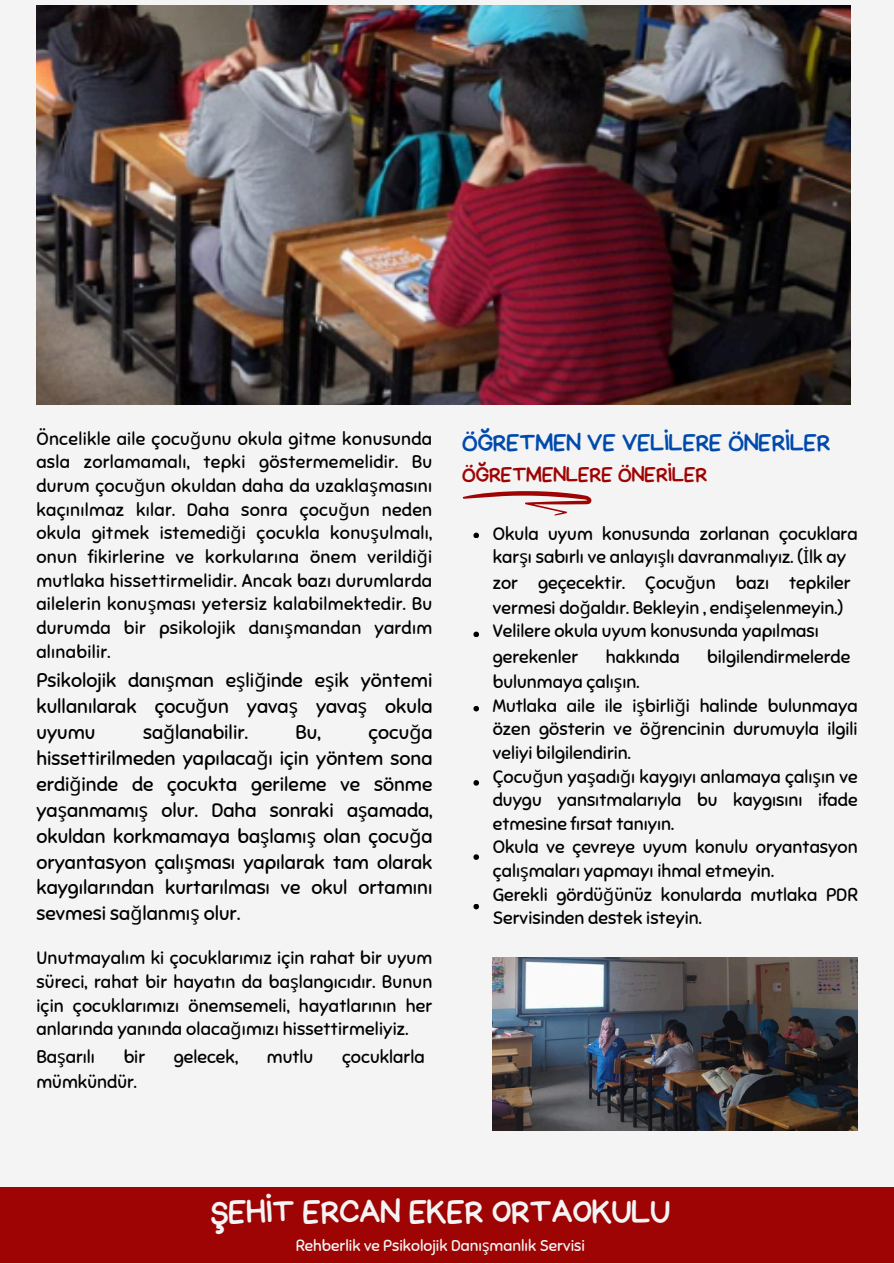
<style>
.page{position:relative;width:894px;height:1264px;background:#fff}
.page>*{position:absolute;margin:0;border:0;box-sizing:border-box;transform-origin:0 0}
.t1{font:33px "Handyman";color:#f4f4f4}
.t2{font:24px "Handyman";color:#004aad}
.t3{font:21px "Handyman";color:#9f0404}
.t4{font:19.5px/25.8px "Sniglet";color:#000;text-align:justify}
.t5{font:18px/23.7px "Sniglet";color:#000}
.t6{font:15.6px "Sniglet";color:#f4f4f4}
.s1{font-family:"Noto Sans"}
</style>
<div class="page">
<div style="left:0;top:0;width:892px;height:1262px;background:#f4f4f4"></div>
<div style="left:0;top:1187px;width:892px;height:75px;background:#9f0404"></div>
<svg style="left:462px;top:491px;width:129px;height:24px"></svg>
<img style="left:492px;top:957px;width:365px;height:173px">
<svg style="left:473px;top:532px;width:6px;height:6px"></svg>
<svg style="left:473px;top:631px;width:6px;height:6px"></svg>
<svg style="left:473px;top:706px;width:6px;height:5px"></svg>
<svg style="left:473px;top:780px;width:6px;height:5px"></svg>
<svg style="left:473px;top:854px;width:6px;height:5px"></svg>
<svg style="left:473px;top:904px;width:6px;height:5px"></svg>
<img style="left:36px;top:6px;width:814px;height:398px">
<h2 class="t5" style="left:36px;top:427px;width:397px;text-align:justify">Öncelikle aile çocu<span class="s1">ğ</span>unu okula gitme konusunda asla zorlamamalı, tepki göstermemelidir. Bu durum çocu<span class="s1">ğ</span>un okuldan daha da uzakla<span class="s1">ş</span>masını kaçınılmaz kılar. Daha sonra çocu<span class="s1">ğ</span>un neden okula gitmek istemedi<span class="s1">ğ</span>i çocukla konu<span class="s1">ş</span>ulmalı, onun fikirlerine ve korkularına önem verildi<span class="s1">ğ</span>i mutlaka hissettirmelidir. Ancak bazı durumlarda ailelerin konu<span class="s1">ş</span>ması yetersiz kalabilmektedir. Bu durumda bir psikolojik danı<span class="s1">ş</span>mandan yardım alınabilir.</h2>
<h2 class="t4" style="left:36px;top:668px;width:397px">Psikolojik danı<span class="s1">ş</span>man e<span class="s1">ş</span>li<span class="s1">ğ</span>inde e<span class="s1">ş</span>ik yöntemi kullanılarak çocu<span class="s1">ğ</span>un yava<span class="s1">ş</span> yava<span class="s1">ş</span> okula uyumu</h2>
<h2 class="t4" style="left:143px;top:719px;width:106px">sa<span class="s1">ğ</span>lanabilir.</h2>
<h2 class="t4" style="left:295px;top:719px;width:27px">Bu,</h2>
<h2 class="t4" style="left:36px;top:719px;width:397px;text-indent:332px">çocu<span class="s1">ğ</span>a hissettirilmeden yapılaca<span class="s1">ğ</span>ı için yöntem sona erdi<span class="s1">ğ</span>inde de çocukta gerileme ve sönme ya<span class="s1">ş</span>anmamı<span class="s1">ş</span> olur. Daha sonraki a<span class="s1">ş</span>amada, okuldan korkmamaya ba<span class="s1">ş</span>lamı<span class="s1">ş</span> olan çocu<span class="s1">ğ</span>a oryantasyon çalı<span class="s1">ş</span>ması yapılarak tam olarak kaygılarından kurtarılması ve okul ortamını sevmesi sa<span class="s1">ğ</span>lanmı<span class="s1">ş</span> olur.</h2>
<h2 class="t5" style="left:36px;top:946px;width:397px;text-align:justify">Unutmayalım ki çocuklarımız için rahat bir uyum süreci, rahat bir hayatın da ba<span class="s1">ş</span>langıcıdır. Bunun için çocuklarımızı önemsemeli, hayatlarının her anlarında yanında olaca<span class="s1">ğ</span>ımızı hissettirmeliyiz.</h2>
<h2 class="t5" style="left:36px;top:1045px;width:60px">Ba<span class="s1">ş</span>arılı</h2>
<h2 class="t5" style="left:124px;top:1045px;width:23px">bir</h2>
<h2 class="t5" style="left:174px;top:1045px;width:66px">gelecek,</h2>
<h2 class="t5" style="left:267px;top:1045px;width:48px">mutlu</h2>
<h2 class="t5" style="left:342px;top:1045px;width:84px">çocuklarla</h2>
<h1 class="t5" style="left:36px;top:1070px;width:102px">mümkündür.</h1>
<p class="t2" style="left:462px;top:431px;width:369px">ÖĞRETMEN VE VELİLERE ÖNERİLER</p>
<p class="t3" style="left:462px;top:464px;width:246px">ÖĞRETMENLERE ÖNERİLER</p>
<h2 class="t5" style="left:492px;top:521px;width:366px">Okula uyum konusunda zorlanan çocuklara kar<span class="s1">ş</span>ı sabırlı ve anlayı<span class="s1">ş</span>lı davranmalıyız. (<span class="s1">İ</span>lk ay</h2>
<h2 class="t5" style="left:492px;top:571px;width:27px">zor</h2>
<h2 class="t5" style="left:538px;top:571px;width:89px">geçecektir.</h2>
<h2 class="t5" style="left:645px;top:571px;width:72px">Çocu<span class="s1">ğ</span>un</h2>
<h2 class="t5" style="left:735px;top:571px;width:35px">bazı</h2>
<h2 class="t5" style="left:789px;top:571px;width:63px">tepkiler</h2>
<h2 class="t5" style="left:492px;top:596px;width:352px">vermesi do<span class="s1">ğ</span>aldır. Bekleyin , endi<span class="s1">ş</span>elenmeyin.)<br>Velilere okula uyum konusunda yapılması</h2>
<h2 class="t5" style="left:492px;top:645px;width:87px">gerekenler</h2>
<h2 class="t5" style="left:605px;top:645px;width:75px">hakkında</h2>
<h2 class="t5" style="left:707px;top:645px;width:145px">bilgilendirmelerde</h2>
<h2 class="t5" style="left:492px;top:670px;width:366px">bulunmaya çalı<span class="s1">ş</span>ın.<br>Mutlaka aile ile i<span class="s1">ş</span>birli<span class="s1">ğ</span>i halinde bulunmaya özen gösterin ve ö<span class="s1">ğ</span>rencinin durumuyla ilgili veliyi bilgilendirin.<br>Çocu<span class="s1">ğ</span>un ya<span class="s1">ş</span>adı<span class="s1">ğ</span>ı kaygıyı anlamaya çalı<span class="s1">ş</span>ın ve duygu yansıtmalarıyla bu kaygısını ifade etmesine fırsat tanıyın.<br>Okula ve çevreye uyum konulu oryantasyon çalı<span class="s1">ş</span>maları yapmayı ihmal etmeyin.<br>Gerekli gördü<span class="s1">ğ</span>ünüz konularda mutlaka PDR Servisinden destek isteyin.</h2>
<p class="t1" style="left:211px;top:1195px;width:460px">ŞEHİT ERCAN EKER ORTAOKULU</p>
<p class="t6" style="left:296px;top:1235px;width:290px">Rehberlik ve Psikolojik Danı<span class="s1">ş</span>manlık Servisi</p>
</div>
